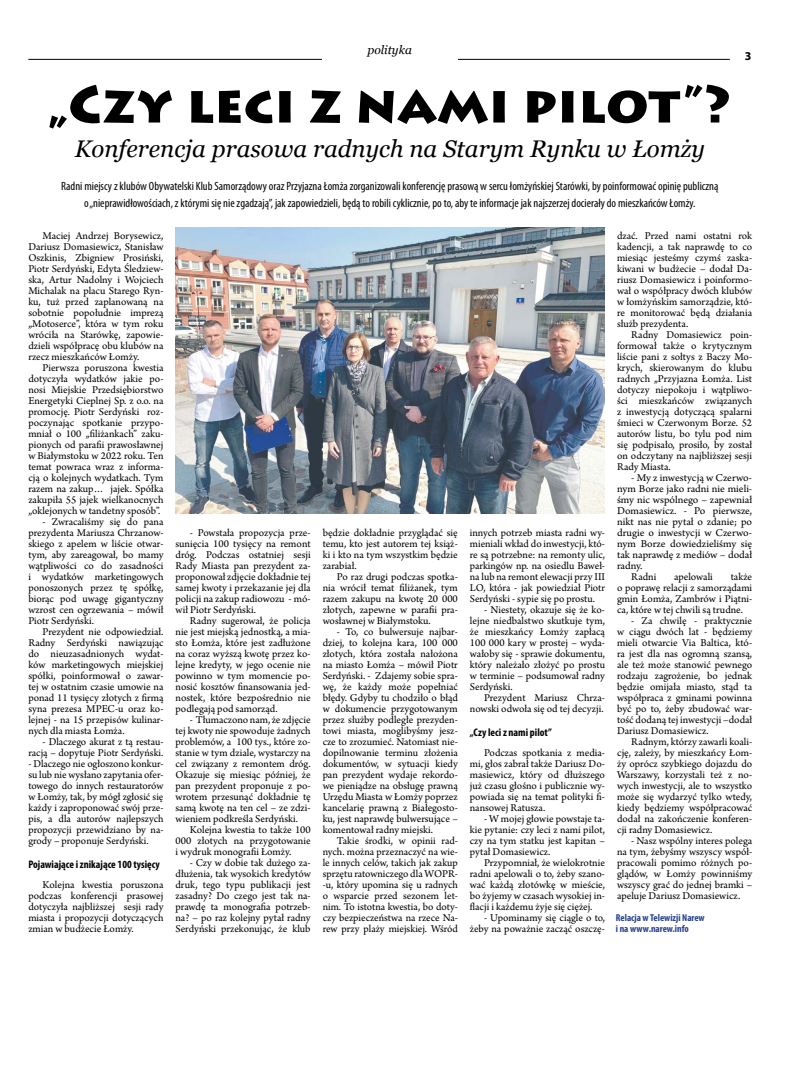
<style>
.page{position:relative;width:794px;height:1092px;background:#fff}
.page>*{position:absolute;margin:0;border:0;box-sizing:border-box;transform-origin:0 0}
.t1{font:900 52px "Lithos Pro";color:#000}
.t2{font:italic 24px "Georgia";color:#000}
.t3{font:condensed 12px/17px "Myriad Pro";color:#000;text-align:center}
.t4{font:italic 12px "Georgia";color:#000}
.t5{font:700 12px "Myriad Pro";color:#000}
.t6{font:11px/11px "Arno Pro";color:#000;text-align:justify}
.t7{font:700 condensed 11px "Myriad Pro";color:#000}
.t8{font:700 condensed 10px/11px "Myriad Pro";color:#25408f}
</style>
<div class="page">
<hr style="left:28px;top:59px;width:702px;height:1px;background:#000">
<div style="left:322px;top:45px;width:135px;height:18px;background:#fff"></div>
<img style="left:175px;top:228px;width:429px;height:286px">
<p class="t4" style="left:367px;top:42px;width:46px">polityka</p>
<h1 class="t1" style="left:48px;top:72px;width:685px">„CZY LECI Z NAMI PILOT”?</h1>
<h2 class="t2" style="left:75px;top:131px;width:631px">Konferencja prasowa radnych na Starym Rynku w Łomży</h2>
<p class="t3" style="left:61px;top:177px;width:659px">Radni miejscy z klubów Obywatelski Klub Samorządowy oraz Przyjazna Łomża zorganizowali konferencję prasową w sercu łomżyńskiej Starówki, by poinformować opinię publiczną o „nieprawidłowościach, z którymi się nie zgadzają”, jak zapowiedzieli, będą to robili cyklicznie, po to, aby te informacje jak najszerzej docierały do mieszkańców Łomży.</p>
<p class="t5" style="left:745px;top:48px;width:8px">3</p>
<p class="t6" style="left:28px;top:230px;width:137px;text-indent:14px">Maciej Andrzej Borysewicz, Dariusz Domasiewicz, Stanisław Oszkinis, Zbigniew Prosiński, Piotr Serdyński, Edyta Śledziew&shy;ska, Artur Nadolny i Wojciech Michalak na placu Starego Ryn&shy;ku, tuż przed zaplanowaną na sobotnie popołudnie imprezą „Motoserce”, która w tym roku wróciła na Starówkę, zapowie&shy;dzieli współpracę obu klubów na rzecz mieszkańców Łomży.</p>
<p class="t6" style="left:28px;top:362px;width:137px;text-indent:14px">Pierwsza poruszona kwestia dotyczyła wydatków jakie po&shy;nosi Miejskie Przedsiębiorstwo Energetyki Cieplnej Sp. z o.o. na promocję. Piotr Serdyński roz&shy;poczynając spotkanie przypo&shy;mniał o 100 „filiżankach” zaku&shy;pionych od parafii prawosławnej w Białymstoku w 2022 roku. Ten temat powraca wraz z informa&shy;cją o kolejnych wydatkach. Tym razem na zakup… jajek. Spółka zakupiła 55 jajek wielkanocnych „oklejonych w tandetny sposób”.</p>
<p class="t6" style="left:28px;top:516px;width:137px;text-indent:14px">- Zwracaliśmy się do pana prezydenta Mariusza Chrzanow&shy;skiego z apelem w liście otwar&shy;tym, aby zareagował, bo mamy wątpliwości co do zasadności i wydatków marketingowych ponoszonych przez tę spółkę, biorąc pod uwagę gigantyczny wzrost cen ogrzewania – mówił Piotr Serdyński.</p>
<p class="t6" style="left:28px;top:626px;width:137px;text-indent:14px">Prezydent nie odpowiedział.<br>Radny Serdyński nawiązując do nieuzasadnionych wydat&shy;ków marketingowych miejskiej spółki, poinformował o zawar&shy;tej w ostatnim czasie umowie na ponad 11 tysięcy złotych z firmą syna prezesa MPEC-u oraz ko&shy;lejnej - na 15 przepisów kulinar&shy;nych dla miasta Łomża.</p>
<p class="t6" style="left:28px;top:736px;width:137px;text-align:right">- Dlaczego akurat z tą restau&shy;racją – dopytuje Piotr Serdyński.</p>
<p class="t6" style="left:28px;top:758px;width:137px">- Dlaczego nie ogłoszono konkur&shy;su lub nie wysłano zapytania ofer&shy;towego do innych restauratorów w Łomży, tak, by mógł zgłosić się każdy i zaproponować swój prze&shy;pis, a dla autorów najlepszych propozycji przewidziano by na&shy;grody – proponuje Serdyński.</p>
<p class="t7" style="left:28px;top:857px;width:133px">Pojawiające i znikające 100 tysięcy</p>
<p class="t6" style="left:28px;top:879px;width:137px;text-indent:14px">Kolejna kwestia poruszona podczas konferencji prasowej dotyczyła najbliższej sesji rady miasta i propozycji dotyczących zmian w budżecie Łomży.</p>
<p class="t6" style="left:175px;top:527px;width:137px;text-indent:14px">- Powstała propozycja prze&shy;sunięcia 100 tysięcy na remont dróg. Podczas ostatniej sesji Rady Miasta pan prezydent za&shy;proponował zdjęcie dokładnie tej samej kwoty i przekazanie jej dla policji na zakup radiowozu - mó&shy;wił Piotr Serdyński.</p>
<p class="t6" style="left:175px;top:615px;width:137px;text-indent:14px">Radny sugerował, że policja nie jest miejską jednostką, a mia&shy;sto Łomża, które jest zadłużone na coraz wyższą kwotę przez ko&shy;lejne kredyty, w jego ocenie nie powinno w tym momencie po&shy;nosić kosztów finansowania jed&shy;nostek, które bezpośrednio nie podlegają pod samorząd.</p>
<p class="t6" style="left:175px;top:714px;width:137px;text-indent:14px">- Tłumaczono nam, że zdjęcie tej kwoty nie spowoduje żadnych problemów, a 100 tys., które zo&shy;stanie w tym dziale, wystarczy na cel związany z remontem dróg.<br>Okazuje się miesiąc później, że pan prezydent proponuje z po&shy;wrotem przesunąć dokładnie tę samą kwotę na ten cel – ze zdzi&shy;wieniem podkreśla Serdyński.</p>
<p class="t6" style="left:175px;top:824px;width:137px;text-indent:14px">Kolejna kwestia to także 100<br>000 złotych na przygotowanie i wydruk monografii Łomży.</p>
<p class="t6" style="left:175px;top:857px;width:137px;text-indent:14px">- Czy w dobie tak dużego za&shy;dłużenia, tak wysokich kredytów druk, tego typu publikacji jest zasadny? Do czego jest tak na&shy;prawdę ta monografia potrzeb&shy;na? – po raz kolejny pytał radny Serdyński przekonując, że klub</p>
<p class="t6" style="left:323px;top:527px;width:137px">będzie dokładnie przyglądać się temu, kto jest autorem tej książ&shy;ki i kto na tym wszystkim będzie zarabiał.</p>
<p class="t6" style="left:323px;top:571px;width:137px;text-indent:14px">Po raz drugi podczas spotka&shy;nia wrócił temat filiżanek, tym razem zakupu na kwotę 20 000 złotych, zapewne w parafii pra&shy;wosławnej w Białymstoku.</p>
<p class="t6" style="left:323px;top:626px;width:137px;text-indent:14px">- To, co bulwersuje najbar&shy;dziej, to kolejna kara, 100 000 złotych, która została nałożona na miasto Łomża – mówił Piotr Serdyński. - Zdajemy sobie spra&shy;wę, że każdy może popełniać błędy. Gdyby tu chodziło o błąd w dokumencie przygotowanym przez służby podległe prezyden&shy;towi miasta, moglibyśmy jesz&shy;cze to zrozumieć. Natomiast nie&shy;dopilnowanie terminu złożenia dokumentów, w sytuacji kiedy pan prezydent wydaje rekordo&shy;we pieniądze na obsługę prawną Urzędu Miasta w Łomży poprzez kancelarię prawną z Białegosto&shy;ku, jest naprawdę bulwersujące – komentował radny miejski.</p>
<p class="t6" style="left:323px;top:835px;width:137px;text-indent:14px">Takie środki, w opinii rad&shy;nych. można przeznaczyć na wie&shy;le innych celów, takich jak zakup sprzętu ratowniczego dla WOPR--u, który upomina się u radnych o wsparcie przed sezonem let&shy;nim. To istotna kwestia, bo doty&shy;czy bezpieczeństwa na rzece Na&shy;rew przy plaży miejskiej. Wśród</p>
<p class="t6" style="left:470px;top:527px;width:137px">innych potrzeb miasta radni wy&shy;mieniali wkład do inwestycji, któ&shy;re są potrzebne: na remonty ulic, parkingów np. na osiedlu Baweł&shy;na lub na remont elewacji przy III LO, która - jak powiedział Piotr Serdyński - sypie się po prostu.</p>
<p class="t6" style="left:470px;top:604px;width:137px;text-indent:14px">- Niestety, okazuje się że ko&shy;lejne niedbalstwo skutkuje tym, że mieszkańcy Łomży zapłacą 100 000 kary w prostej – wyda&shy;wałoby się - sprawie dokumentu, który należało złożyć po prostu w terminie – podsumował radny Serdyński.</p>
<p class="t6" style="left:470px;top:692px;width:137px;text-align:right">Prezydent Mariusz Chrza&shy;nowski odwoła się od tej decyzji.</p>
<p class="t7" style="left:470px;top:725px;width:84px">„Czy leci z nami pilot”</p>
<p class="t6" style="left:470px;top:747px;width:137px;text-indent:14px">Podczas spotkania z media&shy;mi, głos zabrał także Dariusz Do&shy;masiewicz, który od dłuższego już czasu głośno i publicznie wy&shy;powiada się na temat polityki fi&shy;nansowej Ratusza.</p>
<p class="t6" style="left:470px;top:813px;width:137px;text-indent:14px">- W mojej głowie powstaje ta&shy;kie pytanie: czy leci z nami pilot, czy na tym statku jest kapitan – pytał Domasiewicz.</p>
<p class="t6" style="left:470px;top:857px;width:137px;text-indent:14px">Przypomniał, że wielokrotnie radni apelowali o to, żeby szano&shy;wać każdą złotówkę w mieście, bo żyjemy w czasach wysokiej in&shy;flacji i każdemu żyje się ciężej.</p>
<p class="t6" style="left:470px;top:912px;width:137px;text-align:right">- Upominamy się ciągle o to, żeby na poważnie zacząć oszczę-</p>
<p class="t6" style="left:617px;top:230px;width:137px">dzać. Przed nami ostatni rok kadencji, a tak naprawdę to co miesiąc jesteśmy czymś zaska&shy;kiwani w budżecie – dodał Da&shy;riusz Domasiewicz i poinformo&shy;wał o współpracy dwóch klubów w łomżyńskim samorządzie, któ&shy;re monitorować będą działania służb prezydenta.</p>
<p class="t6" style="left:617px;top:329px;width:137px;text-indent:14px">Radny Domasiewicz poin&shy;formował także o krytycznym liście pani z sołtys z Baczy Mo&shy;krych, skierowanym do klubu radnych „Przyjazna Łomża. List dotyczy niepokoju i wątpliwo&shy;ści mieszkańców związanych z inwestycją dotyczącą spalarni śmieci w Czerwonym Borze. 52 autorów listu, bo tylu pod nim się podpisało, prosiło, by został on odczytany na najbliższej sesji Rady Miasta.</p>
<p class="t6" style="left:631px;top:472px;width:122px">- My z inwestycją w Czerwo-</p>
<p class="t6" style="left:617px;top:483px;width:137px">nym Borze jako radni nie mieli-</p>
<p class="t6" style="left:617px;top:494px;width:137px">śmy nic wspólnego – zapewniał</p>
<p class="t6" style="left:617px;top:505px;width:137px">Domasiewicz. - Po pierwsze,</p>
<p class="t6" style="left:617px;top:516px;width:137px">nikt nas nie pytał o zdanie; po</p>
<p class="t6" style="left:617px;top:527px;width:137px">drugie o inwestycji w Czerwo-</p>
<p class="t6" style="left:617px;top:538px;width:137px">nym Borze dowiedzieliśmy się</p>
<p class="t6" style="left:617px;top:549px;width:137px">tak naprawdę z mediów – dodał</p>
<p class="t6" style="left:617px;top:560px;width:27px">radny.</p>
<p class="t6" style="left:631px;top:571px;width:27px">Radni</p>
<p class="t6" style="left:674px;top:571px;width:40px">apelowali</p>
<p class="t6" style="left:617px;top:571px;width:137px;text-indent:114px">także o poprawę relacji z samorządami gmin Łomża, Zambrów i Piątni&shy;ca, które w tej chwili są trudne.</p>
<p class="t6" style="left:617px;top:615px;width:137px;text-indent:14px">- Za chwilę - praktycznie w ciągu dwóch lat - będziemy mieli otwarcie Via Baltica, któ&shy;ra jest dla nas ogromną szansą, ale też może stanowić pewnego rodzaju zagrożenie, bo jednak będzie omijała miasto, stąd ta współpraca z gminami powinna być po to, żeby zbudować war&shy;tość dodaną tej inwestycji –dodał Dariusz Domasiewicz.</p>
<p class="t6" style="left:617px;top:736px;width:137px;text-indent:14px">Radnym, którzy zawarli koali&shy;cję, zależy, by mieszkańcy Łom&shy;ży oprócz szybkiego dojazdu do Warszawy, korzystali też z no&shy;wych inwestycji, ale to wszystko może się wydarzyć tylko wtedy, kiedy będziemy współpracować dodał na zakończenie konferen&shy;cji radny Domasiewicz.</p>
<p class="t6" style="left:617px;top:835px;width:137px;text-indent:14px">- Nasz wspólny interes polega na tym, żebyśmy wszyscy współ&shy;pracowali pomimo różnych po&shy;glądów, w Łomży powinniśmy wszyscy grać do jednej bramki – apeluje Dariusz Domasiewicz.</p>
<p class="t8" style="left:616px;top:912px;width:90px">Relacja w Telewizji Narew i na www.narew.info</p>
</div>
